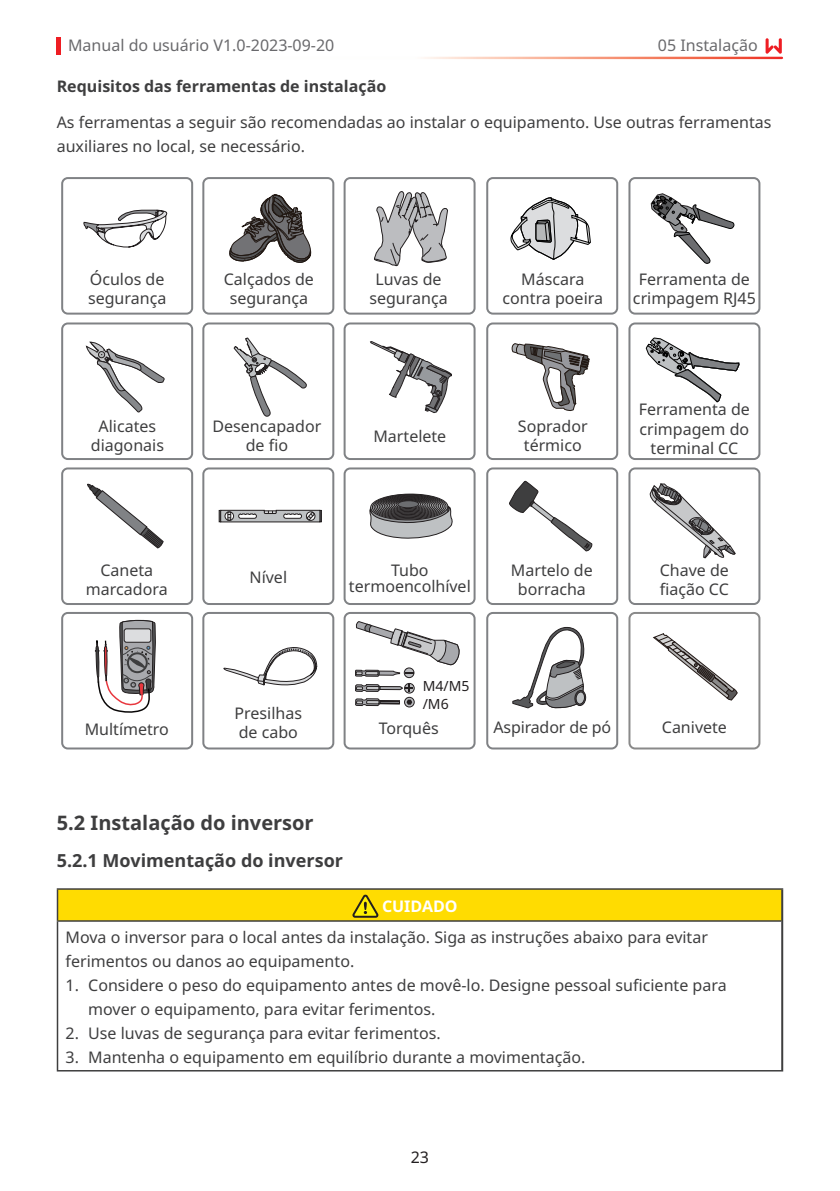
<style>
.page{position:relative;width:840px;height:1191px;background:#fff}
.page>*{position:absolute;margin:0;border:0;box-sizing:border-box;transform-origin:0 0}
.二级标题{font:700 20px "Noto Sans";color:#3e3e3f}
.三级标题{font:700 18px "Noto Sans";color:#3e3e3f}
.t1{font:16px/19.2px "Noto Sans";color:#3e3e3f;text-align:center}
.t2{font:16px "Noto Sans";color:#69696c}
.t3{font:700 16px "Noto Sans";color:#3e3e3f}
.t4{font:700 16px "Noto Sans";color:#fff}
.t5{font:16px "Noto Sans";color:#231f20}
.三级目录样式{font:14px "Noto Sans";color:#231f20}
</style>
<div class="page">
<hr style="left:57px;top:37px;width:4px;height:18px;background:#ee1d23">
<svg style="left:765px;top:38px;width:16px;height:16px"></svg>
<svg style="left:61px;top:177px;width:700px;height:573px"></svg>
<svg style="left:511px;top:344px;width:78px;height:68px"></svg>
<svg style="left:650px;top:193px;width:84px;height:72px"></svg>
<svg style="left:86px;top:342px;width:78px;height:71px"></svg>
<svg style="left:233px;top:337px;width:74px;height:80px"></svg>
<svg style="left:369px;top:341px;width:83px;height:72px"></svg>
<svg style="left:508px;top:481px;width:84px;height:71px"></svg>
<svg style="left:87px;top:484px;width:76px;height:64px"></svg>
<svg style="left:373px;top:191px;width:75px;height:75px"></svg>
<svg style="left:510px;top:197px;width:80px;height:63px"></svg>
<svg style="left:512px;top:626px;width:74px;height:83px"></svg>
<svg style="left:219px;top:510px;width:102px;height:12px"></svg>
<svg style="left:223px;top:637px;width:94px;height:52px"></svg>
<svg style="left:367px;top:505px;width:86px;height:34px"></svg>
<svg style="left:370px;top:494px;width:77px;height:26px"></svg>
<div style="left:370px;top:493px;width:78px;height:27px;border:1px solid #231f20;border-radius:50%"></div>
<svg style="left:372px;top:494px;width:74px;height:25px"></svg>
<div style="left:372px;top:494px;width:74px;height:25px;border:1px solid #231f20;border-radius:50%"></div>
<svg style="left:374px;top:494px;width:70px;height:24px"></svg>
<div style="left:373px;top:494px;width:71px;height:25px;border:1px solid #231f20;border-radius:50%"></div>
<svg style="left:375px;top:495px;width:67px;height:23px"></svg>
<div style="left:375px;top:495px;width:67px;height:23px;border:1px solid #231f20;border-radius:50%"></div>
<svg style="left:377px;top:495px;width:63px;height:22px"></svg>
<div style="left:377px;top:495px;width:63px;height:22px;border:1px solid #231f20;border-radius:50%"></div>
<svg style="left:379px;top:496px;width:59px;height:20px"></svg>
<div style="left:378px;top:496px;width:61px;height:20px;border:1px solid #231f20;border-radius:50%"></div>
<svg style="left:380px;top:496px;width:57px;height:19px"></svg>
<div style="left:380px;top:496px;width:57px;height:20px;border:1px solid #231f20;border-radius:50%"></div>
<svg style="left:382px;top:497px;width:53px;height:18px"></svg>
<div style="left:382px;top:496px;width:53px;height:19px;border:1px solid #231f20;border-radius:50%"></div>
<svg style="left:384px;top:497px;width:49px;height:17px"></svg>
<div style="left:383px;top:497px;width:50px;height:17px;border:1px solid #231f20;border-radius:50%"></div>
<svg style="left:385px;top:497px;width:46px;height:16px"></svg>
<div style="left:385px;top:497px;width:46px;height:16px;border:1px solid #231f20;border-radius:50%"></div>
<svg style="left:387px;top:498px;width:42px;height:14px"></svg>
<div style="left:387px;top:498px;width:43px;height:15px;border:1px solid #231f20;border-radius:50%"></div>
<svg style="left:389px;top:498px;width:38px;height:14px"></svg>
<div style="left:389px;top:498px;width:39px;height:14px;border:1px solid #231f20;border-radius:50%"></div>
<svg style="left:390px;top:499px;width:36px;height:12px"></svg>
<div style="left:390px;top:498px;width:36px;height:13px;border:1px solid #231f20;border-radius:50%"></div>
<svg style="left:392px;top:499px;width:32px;height:11px"></svg>
<div style="left:392px;top:499px;width:32px;height:11px;border:1px solid #231f20;border-radius:50%"></div>
<div style="left:394px;top:499px;width:28px;height:10px;border:1px solid #231f20;border-radius:50%"></div>
<div style="left:395px;top:500px;width:25px;height:9px;border:1px solid #231f20;border-radius:50%"></div>
<div style="left:397px;top:500px;width:21px;height:8px;background:#6c6d70;border-radius:50%"></div>
<div style="left:397px;top:500px;width:22px;height:8px;border:1px solid #231f20;border-radius:50%"></div>
<div style="left:404px;top:667px;width:10px;height:11px;border:1px solid #231f20;border-radius:50%"></div>
<svg style="left:355px;top:621px;width:105px;height:56px"></svg>
<div style="left:404px;top:683px;width:10px;height:10px;border:1px solid #231f20;border-radius:50%"></div>
<svg style="left:354px;top:684px;width:59px;height:8px"></svg>
<svg style="left:355px;top:698px;width:45px;height:8px"></svg>
<div style="left:404px;top:697px;width:10px;height:10px;border:1px solid #231f20;border-radius:50%"></div>
<svg style="left:406px;top:699px;width:6px;height:5px"></svg>
<svg style="left:649px;top:483px;width:86px;height:75px"></svg>
<svg style="left:83px;top:206px;width:84px;height:92px"></svg>
<div style="left:57px;top:889px;width:724px;height:32px;background:#ffdc01"></div>
<hr style="left:57px;top:888px;width:725px;height:1px;background:#3e3e3f">
<hr style="left:57px;top:889px;width:1px;height:31px;background:#3e3e3f">
<hr style="left:57px;top:920px;width:723px;height:1px;background:#3e3e3f">
<hr style="left:57px;top:921px;width:1px;height:149px;background:#3e3e3f">
<hr style="left:57px;top:1070px;width:725px;height:1px;background:#3e3e3f">
<hr style="left:780px;top:889px;width:2px;height:32px;background:#3e3e3f">
<hr style="left:780px;top:921px;width:2px;height:149px;background:#3e3e3f">
<svg style="left:352px;top:894px;width:27px;height:24px"></svg>
<div style="left:628px;top:612px;width:132px;height:137px;border:2px solid #8a8a8a;border-radius:6px"></div>
<svg style="left:652px;top:633px;width:85px;height:67px"></svg>
<p class="t2" style="left:68px;top:34px;width:268px">Manual do usuário V1.0-2023-09-20</p>
<p class="t2" style="left:657px;top:34px;width:101px">05 Instalação</p>
<p class="t3" style="left:57px;top:75px;width:331px">Requisitos das ferramentas de instalação</p>
<p class="t1" style="left:57px;top:111px;width:715px;line-height:24px;text-align:left">As ferramentas a seguir são recomendadas ao instalar o equipamento. Use outras ferramentas auxiliares no local, se necessário.</p>
<p class="t1" style="left:88px;top:269px;width:80px;text-align:left">Óculos de segurança</p>
<p class="t1" style="left:224px;top:269px;width:92px">Calçados de segurança</p>
<p class="t1" style="left:369px;top:269px;width:80px">Luvas de segurança</p>
<p class="t1" style="left:502px;top:269px;width:102px">Máscara contra poeira</p>
<p class="t1" style="left:632px;top:269px;width:124px">Ferramenta de crimpagem RJ45</p>
<p class="t1" style="left:91px;top:417px;width:75px">Alicates diagonais</p>
<p class="t1" style="left:212px;top:417px;width:110px">Desencapador de fio</p>
<p class="t1" style="left:373px;top:427px;width:74px">Martelete</p>
<p class="t1" style="left:517px;top:417px;width:71px">Soprador térmico</p>
<p class="t1" style="left:638px;top:400px;width:112px">Ferramenta de crimpagem do terminal CC</p>
<p class="t1" style="left:86px;top:561px;width:83px">Caneta marcadora</p>
<p class="t1" style="left:249px;top:568px;width:39px">Nível</p>
<p class="t1" style="left:349px;top:562px;width:123px;line-height:16px">Tubo termoencolhível</p>
<p class="t1" style="left:510px;top:561px;width:83px">Martelo de borracha</p>
<p class="t1" style="left:659px;top:561px;width:71px;text-align:left">Chave de fiação CC</p>
<p class="t1" style="left:234px;top:704px;width:69px">Presilhas</p>
<p class="t1" style="left:85px;top:720px;width:86px">Multímetro</p>
<p class="t1" style="left:238px;top:723px;width:61px">de cabo</p>
<p class="二级标题" style="left:57px;top:808px;width:258px">5.2 Instalação do inversor</p>
<p class="三级标题" style="left:57px;top:847px;width:287px">5.2.1 Movimentação do inversor</p>
<p class="三级目录样式" style="left:422px;top:676px;width:48px">M4/M5</p>
<p class="三级目录样式" style="left:422px;top:694px;width:27px">/M6</p>
<p class="t1" style="left:378px;top:719px;width:62px">Torquês</p>
<p class="t1" style="left:493px;top:717px;width:119px">Aspirador de pó</p>
<p class="t1" style="left:661px;top:718px;width:67px">Canivete</p>
<p class="t4" style="left:382px;top:894px;width:77px">CUIDADO</p>
<p class="t1" style="left:65px;top:925px;width:643px;line-height:24px;text-align:left">Mova o inversor para o local antes da instalação. Siga as instruções abaixo para evitar ferimentos ou danos ao equipamento.</p>
<p class="t1" style="left:88px;top:973px;width:639px;line-height:24px;text-align:left;text-indent:-23px">1. Considere o peso do equipamento antes de movê-lo. Designe pessoal suficiente para mover o equipamento, para evitar ferimentos.</p>
<p class="t1" style="left:65px;top:1023px;width:376px">2. Use luvas de segurança para evitar ferimentos.</p>
<p class="t1" style="left:65px;top:1047px;width:521px">3. Mantenha o equipamento em equilíbrio durante a movimentação.</p>
<p class="t5" style="left:410px;top:1145px;width:20px">23</p>
</div>
